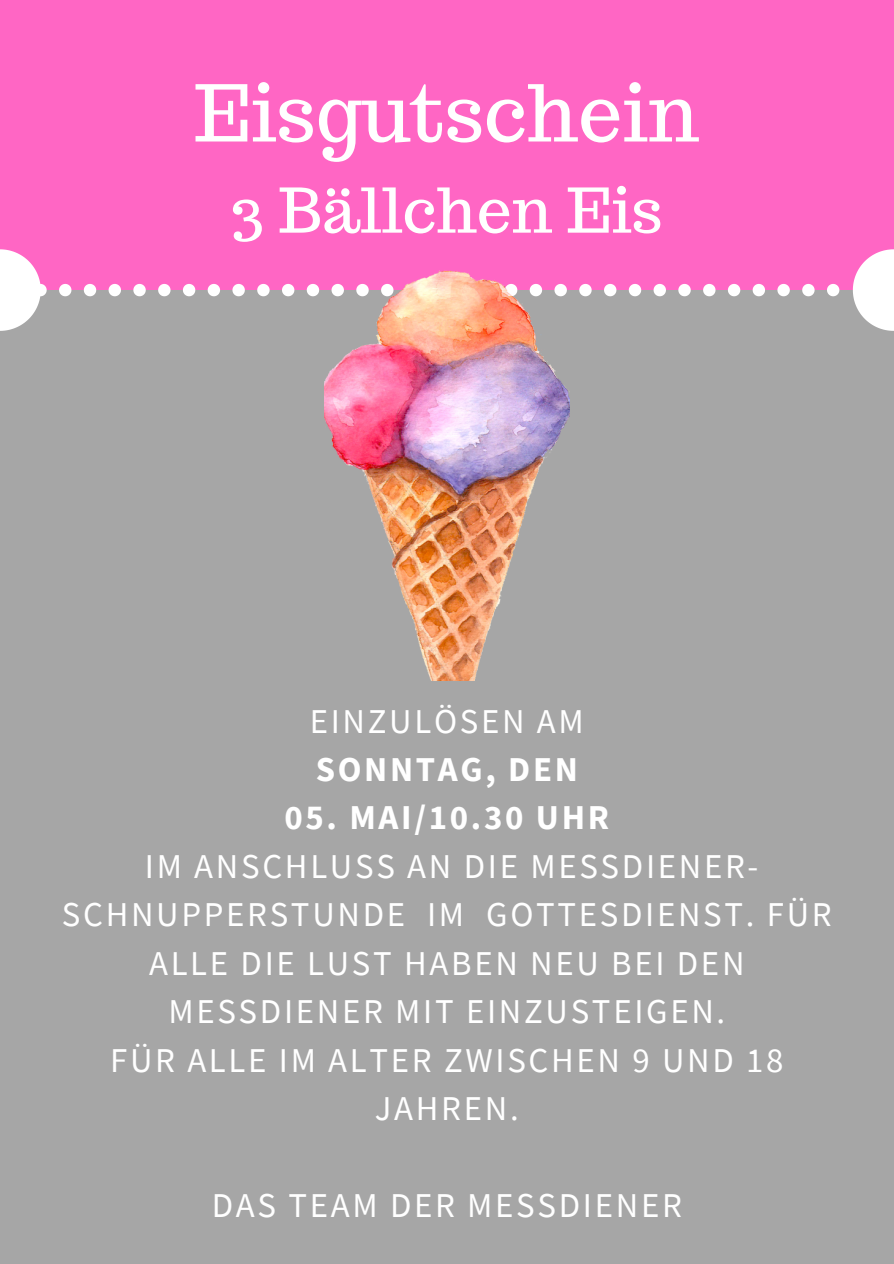
<style>
.page{position:relative;width:894px;height:1264px;background:#fff}
.page>*{position:absolute;margin:0;border:0;box-sizing:border-box;transform-origin:0 0}
.t1{font:78px "Trocchi";color:#fff}
.t2{font:61.5px "Trocchi";color:#fff}
.t3{font:34.8px/48.4px "Source Sans Pro";letter-spacing:.075em;color:#fff;text-align:center}
.t4{font:700 34.8px "Source Sans Pro";letter-spacing:.075em;color:#fff}
</style>
<div class="page">
<div style="left:0;top:0;width:893px;height:1263px;background:#a6a6a6"></div>
<div style="left:0;top:0;width:893px;height:290px;background:#ff66c4"></div>
<svg style="left:852px;top:249px;width:41px;height:81px"></svg>
<svg style="left:0;top:249px;width:839px;height:81px"></svg>
<img style="left:324px;top:270px;width:245px;height:410px">
<p class="t1" style="left:194px;top:62px;width:506px">Eisgutschein</p>
<p class="t2" style="left:231px;top:170px;width:433px">3 Bällchen Eis</p>
<p class="t3" style="left:310px;top:696px;width:275px">EINZULÖSEN AM</p>
<p class="t4" style="left:315px;top:746px;width:264px">SONNTAG, DEN</p>
<p class="t4" style="left:284px;top:795px;width:326px">05. MAI/10.30 UHR</p>
<p class="t3" style="left:62px;top:841px;width:771px">IM ANSCHLUSS AN DIE MESSDIENER-<br>SCHNUPPERSTUNDE IM GOTTESDIENST. FÜR<br>ALLE DIE LUST HABEN NEU BEI DEN<br>MESSDIENER MIT EINZUSTEIGEN.</p>
<p class="t3" style="left:110px;top:1035px;width:674px">FÜR ALLE IM ALTER ZWISCHEN 9 UND 18<br>JAHREN.</p>
<p class="t3" style="left:212px;top:1180px;width:471px">DAS TEAM DER MESSDIENER</p>
</div>
